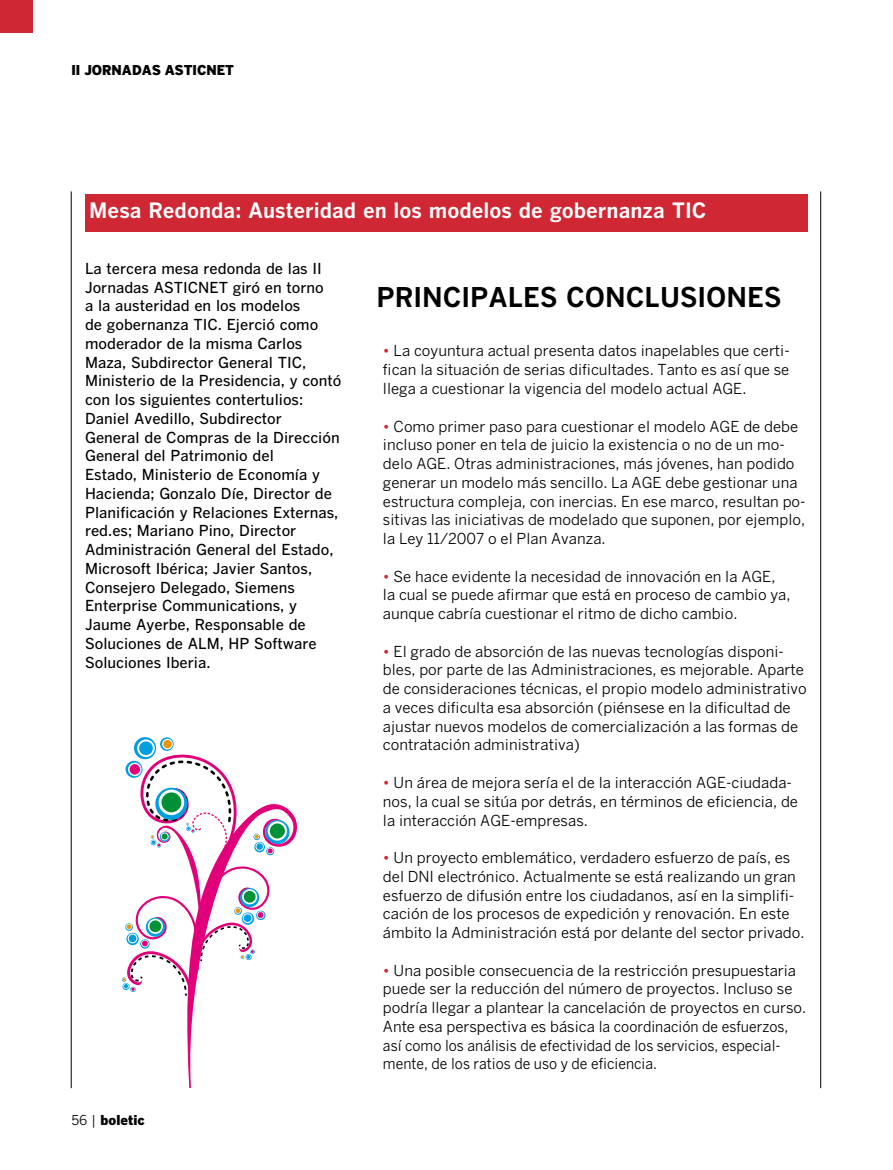
<style>
.page{position:relative;width:893px;height:1170px;background:#fff}
.page>*{position:absolute;margin:0;border:0;box-sizing:border-box;transform-origin:0 0}
.t1{font:700 27px "Benton Gothic";color:#000}
.t2{font:700 21px "Benton Gothic";color:#fff}
.t3{font:15px/18.8px "Benton Gothic";color:#000}
.t4{font:500 15px/18.8px "Benton Gothic";color:#000}
.t5{font:900 13.5px "Benton Gothic";color:#000}
.s1{font-weight:400}
.s2{color:#d02734}
</style>
<div class="page">
<hr style="left:71px;top:191px;width:1px;height:897px;background:#000">
<hr style="left:820px;top:191px;width:1px;height:897px;background:#000">
<div style="left:0;top:0;width:33px;height:33px;background:#d02734"></div>
<div style="left:85px;top:194px;width:723px;height:37px;background:#d02734"></div>
<svg style="left:122px;top:737px;width:176px;height:351px"></svg>
<svg style="left:155px;top:787px;width:32px;height:32px"></svg>
<svg style="left:159px;top:789px;width:25px;height:26px"></svg>
<div style="left:161px;top:792px;width:20px;height:20px;background:#009036;border-radius:50%"></div>
<p class="t5" style="left:71px;top:61px;width:62px">II JORNADAS</p>
<p class="t5" style="left:165px;top:61px;width:10px">ASTIC</p>
<p class="t5" style="left:206px;top:61px;width:28px">NET</p>
<h2 class="t2" style="left:89px;top:197px;width:619px">Mesa Redonda: Austeridad en los modelos de gobernanza TIC</h2>
<p class="t4" style="left:85px;top:258px;width:258px">La tercera mesa redonda de las II<br>Jornadas ASTICNET giró en torno<br>a la austeridad en los modelos<br>de gobernanza TIC. Ejerció como moderador de la misma Carlos<br>Maza, Subdirector General TIC,<br>Ministerio de la Presidencia, y contó con los siguientes contertulios:<br>Daniel Avedillo, Subdirector<br>General de Compras de la Dirección<br>General del Patrimonio del<br>Estado, Ministerio de Economía y<br>Hacienda; Gonzalo Díe, Director de<br>Planificación y Relaciones Externas, red.es; Mariano Pino, Director<br>Administración General del Estado,<br>Microsoft Ibérica; Javier Santos,<br>Consejero Delegado, Siemens<br>Enterprise Communications, y<br>Jaume Ayerbe, Responsable de<br>Soluciones de ALM, HP Software<br>Soluciones Iberia.</p>
<p class="t5" style="left:71px;top:1111px;width:75px"><span class="s1">56 |</span> boletic</p>
<h1 class="t1" style="left:377px;top:280px;width:407px">PRINCIPALES CONCLUSIONES</h1>
<p class="t3" style="left:383px;top:341px;width:408px;text-align:justify"><span class="s2">•</span> La coyuntura actual presenta datos inapelables que certi&shy;fican la situación de serias dificultades. Tanto es así que se llega a cuestionar la vigencia del modelo actual AGE.</p>
<p class="t3" style="left:383px;top:416px;width:424px"><span class="s2">•</span> Como primer paso para cuestionar el modelo AGE de debe incluso poner en tela de juicio la existencia o no de un mo&shy;delo AGE. Otras administraciones, más jóvenes, han podido generar un modelo más sencillo. La AGE debe gestionar una estructura compleja, con inercias. En ese marco, resultan po&shy;sitivas las iniciativas de modelado que suponen, por ejemplo, la Ley 11/2007 o el Plan Avanza.</p>
<p class="t3" style="left:383px;top:566px;width:409px"><span class="s2">•</span> Se hace evidente la necesidad de innovación en la AGE, la cual se puede afirmar que está en proceso de cambio ya, aunque cabría cuestionar el ritmo de dicho cambio.</p>
<p class="t3" style="left:383px;top:641px;width:425px"><span class="s2">•</span> El grado de absorción de las nuevas tecnologías disponi&shy;bles, por parte de las Administraciones, es mejorable. Aparte de consideraciones técnicas, el propio modelo administrativo a veces dificulta esa absorción (piénsese en la dificultad de ajustar nuevos modelos de comercialización a las formas de contratación administrativa)</p>
<p class="t3" style="left:383px;top:772px;width:417px"><span class="s2">•</span> Un área de mejora sería el de la interacción AGE-ciudada&shy;nos, la cual se sitúa por detrás, en términos de eficiencia, de la interacción AGE-empresas.</p>
<p class="t3" style="left:383px;top:847px;width:423px"><span class="s2">•</span> Un proyecto emblemático, verdadero esfuerzo de país, es del DNI electrónico. Actualmente se está realizando un gran esfuerzo de difusión entre los ciudadanos, así en la simplifi&shy;cación de los procesos de expedición y renovación. En este ámbito la Administración está por delante del sector privado.</p>
<p class="t3" style="left:383px;top:960px;width:425px"><span class="s2">•</span> Una posible consecuencia de la restricción presupuestaria puede ser la reducción del número de proyectos. Incluso se podría llegar a plantear la cancelación de proyectos en curso.<br>Ante esa perspectiva es básica la coordinación de esfuerzos, así como los análisis de efectividad de los servicios, especial&shy;mente, de los ratios de uso y de eficiencia.</p>
</div>
